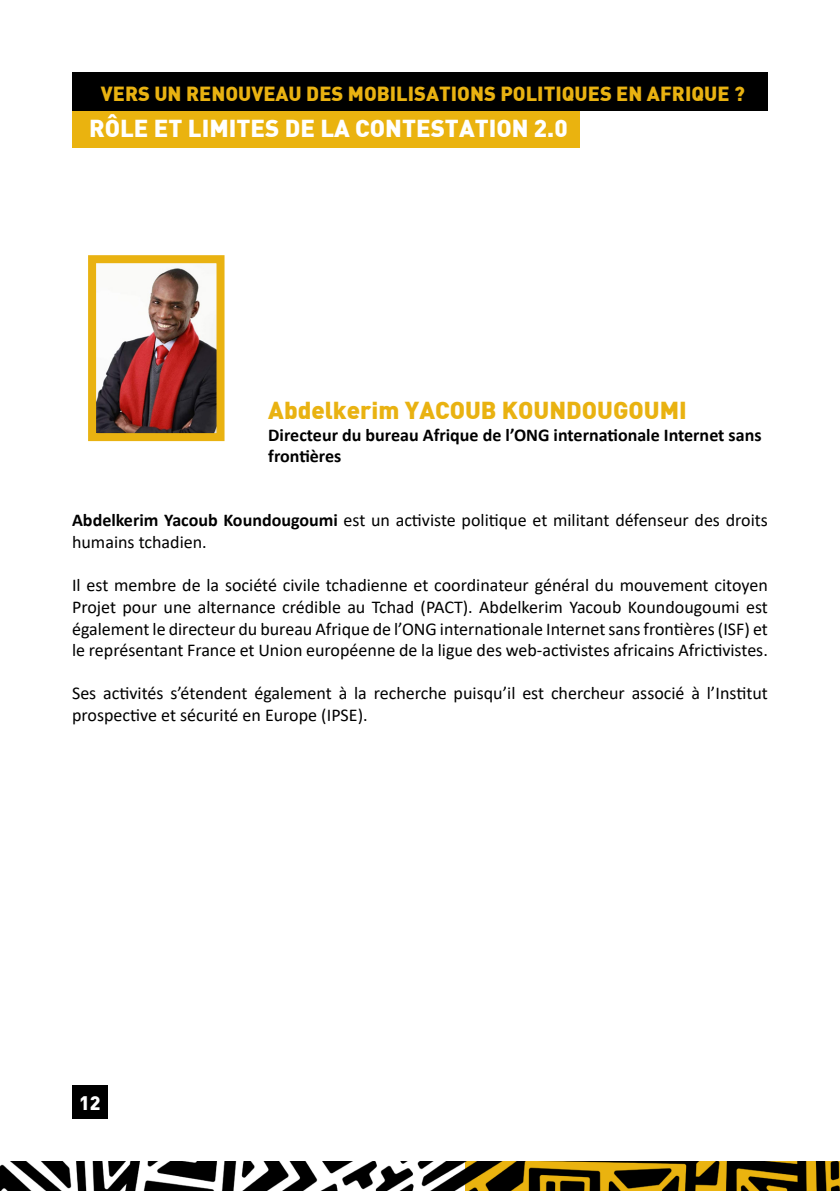
<style>
.page{position:relative;width:840px;height:1191px;background:#fff}
.page>*{position:absolute;margin:0;border:0;box-sizing:border-box;transform-origin:0 0}
.t1{font:900 24px "DIN";color:#fff}
.t2{font:900 24px "DIN";color:#e9b211}
.t3{font:900 20px "DIN";color:#e9b211}
.t4{font:900 19.2px "DIN";color:#fff}
.t5{font:18px/21.6px "Calibri";color:#000}
.t6{font:700 18px/21.6px "Calibri";color:#000}
.s1{font-weight:700}
</style>
<div class="page">
<div style="left:72px;top:1085px;width:35px;height:34px;background:#000"></div>
<div style="left:72px;top:109px;width:507px;height:39px;background:#eab30f"></div>
<div style="left:72px;top:72px;width:695px;height:39px;background:#000"></div>
<img style="left:88px;top:255px;width:137px;height:187px">
<img style="left:0;top:1161px;width:465px;height:29px">
<svg style="left:465px;top:1161px;width:374px;height:30px;background:#664e06"></svg>
<p class="t3" style="left:101px;top:80px;width:645px">VERS UN RENOUVEAU DES MOBILISATIONS POLITIQUES EN AFRIQUE ?</p>
<h1 class="t1" style="left:89px;top:112px;width:480px">RÔLE ET LIMITES DE LA CONTESTATION 2.0</h1>
<h1 class="t2" style="left:268px;top:394px;width:420px">Abdelkerim YACOUB KOUNDOUGOUMI</h1>
<p class="t6" style="left:268px;top:423px;width:494px">Directeur du bureau Afrique de l’ONG internationale Internet sans frontières</p>
<p class="t5" style="left:72px;top:509px;width:697px"><span class="s1">Abdelkerim Yacoub Koundougoumi</span> est un activiste politique et militant défenseur des droits humains tchadien.</p>
<p class="t5" style="left:72px;top:574px;width:697px;text-align:justify">Il est membre de la société civile tchadienne et coordinateur général du mouvement citoyen Projet pour une alternance crédible au Tchad (PACT). Abdelkerim Yacoub Koundougoumi est également le directeur du bureau Afrique de l’ONG internationale Internet sans frontières (ISF) et le représentant France et Union européenne de la ligue des web-activistes africains Africtivistes.</p>
<p class="t5" style="left:72px;top:682px;width:697px">Ses activités s’étendent également à la recherche puisqu’il est chercheur associé à l’Institut prospective et sécurité en Europe (IPSE).</p>
<p class="t4" style="left:79px;top:1090px;width:23px">12</p>
</div>
